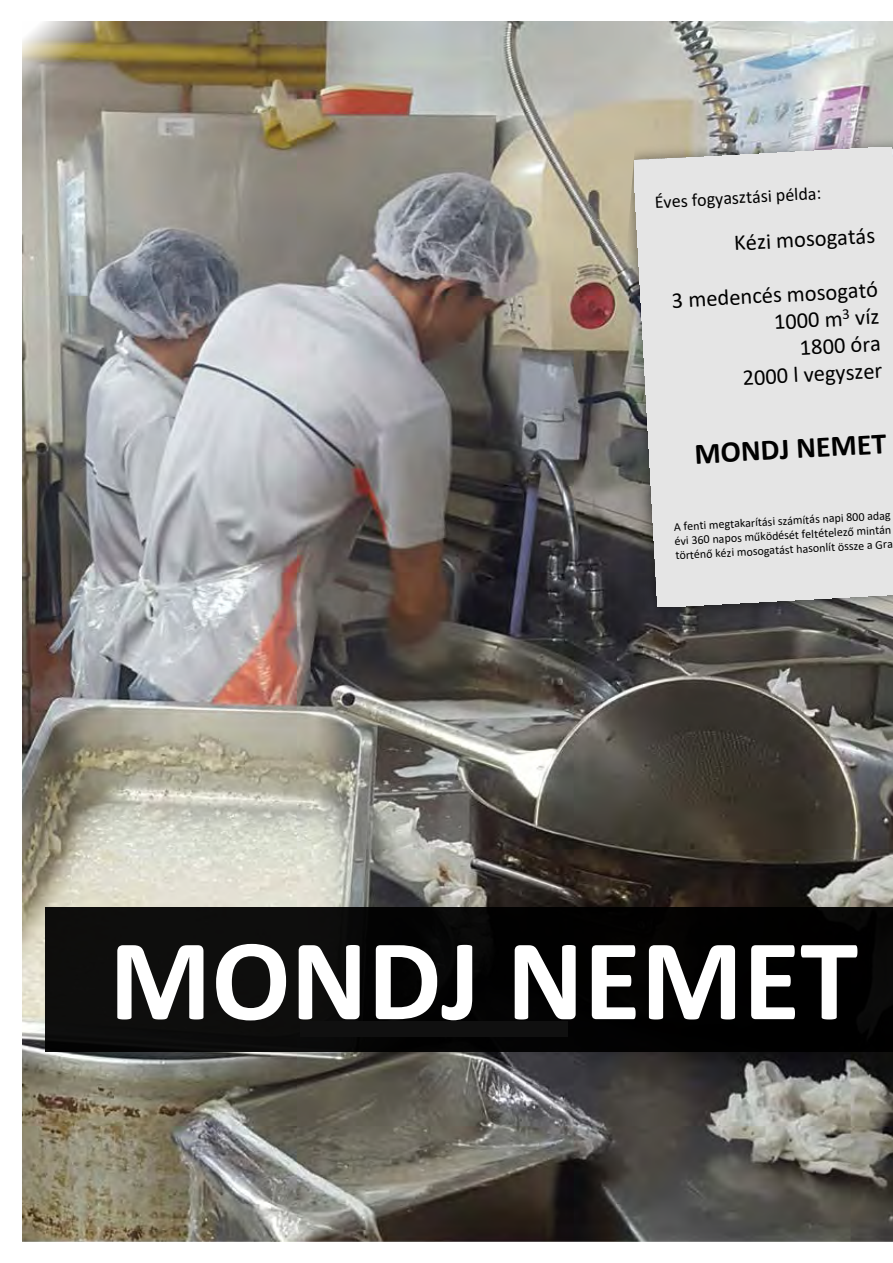
<style>
.page{position:relative;width:893px;height:1263px;background:#fff}
.page>*{position:absolute;margin:0;border:0;box-sizing:border-box;transform-origin:0 0}
.t1{font:700 117px "Calibri";color:#fff}
.t2{font:700 30px "Calibri";color:#000}
.t3{font:22.5px/27px "Calibri";color:#000;text-align:right}
.t4{font:18px "Calibri";color:#000}
.t5{font:12px/14.4px "Calibri";color:#000;text-align:justify}
</style>
<div class="page">
<img style="left:23px;top:22px;width:870px;height:1219px">
<div style="left:45px;top:907px;width:848px;height:144px;background:#000"></div>
<img style="left:592px;top:98px;width:301px;height:620px">
<div style="left:634px;top:147px;width:259px;height:460px;background:#e5e5e5"></div>
<div style="left:301px;top:1022px;width:267px;height:15px;background:#101010"></div>
<h3 class="t4" style="left:654px;top:189px;width:168px;rotate:-3deg">Éves fogyasztási példa:</h3>
<h3 class="t3" style="left:733px;top:229px;width:143px;rotate:-3deg">Kézi mosogatás</h3>
<h3 class="t3" style="left:671px;top:286px;width:208px;rotate:-3deg">3 medencés mosogató<br>1000 m<sup>3</sup> víz<br>1800 óra<br>2000 l vegyszer</h3>
<h2 class="t2" style="left:693px;top:432px;width:193px;rotate:-3deg">MONDJ NEMET</h2>
<p class="t5" style="left:673px;top:519px;width:219px;rotate:-3deg">A fenti megtakarítási számítás napi 800 adag évi 360 napos működését feltételező mintán történő kézi mosogatást hasonlít össze a Gra</p>
<h1 class="t1" style="left:109px;top:897px;width:750px">MONDJ NEMET</h1>
</div>
